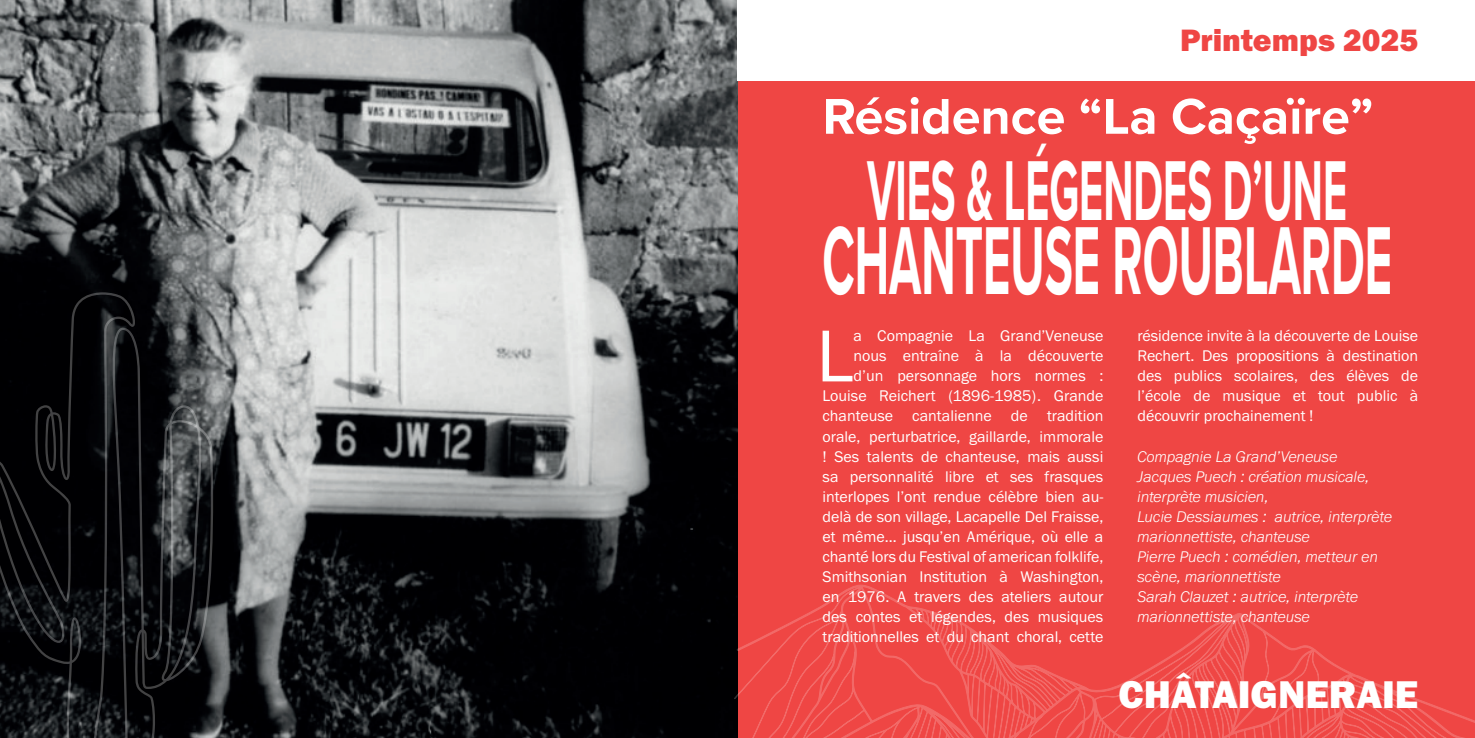
<style>
.page{position:relative;width:1475px;height:738px;background:#fff}
.page>*{position:absolute;margin:0;border:0;box-sizing:border-box;transform-origin:0 0}
.t1{font:700 100px "Proxima Nova";color:#fff;scale:.47 1}
.t2{font:700 88px "Proxima Nova";color:#fff;scale:.47 1}
.t3{font:76px "Franklin Gothic URW Boo";color:#fff}
.t4{font:700 52px "Proxima Nova";color:#fff}
.t5{font:40px "Franklin Gothic URW Hea";color:#fff}
.t6{font:32px "Franklin Gothic URW Hea";color:#ef4644}
.t7{font:16px/20px "Franklin Gothic URW Boo";color:#fff;text-align:right}
.t8{font:italic 300 16px/20px "Franklin Gothic URW";color:#fff}
</style>
<div class="page">
<div style="left:737px;top:0;width:737px;height:737px;background:#ef4644"></div>
<img style="left:0;top:0;width:737px;height:737px">
<svg style="left:0;top:292px;width:215px;height:445px;background:#151619"></svg>
<div style="left:737px;top:0;width:737px;height:81px;background:#fff"></div>
<svg style="left:715px;top:582px;width:759px;height:155px"></svg>
<h3 class="t6" style="left:1179px;top:19px;width:240px">Printemps 2025</h3>
<h3 class="t4" style="left:822px;top:77px;width:552px">Résidence “La Caçaïre”</h3>
<h2 class="t2" style="left:867px;top:125px;width:1022px">VIES &amp; LÉGENDES D’UNE</h2>
<h1 class="t1" style="left:822px;top:186px;width:1213px">CHANTEUSE ROUBLARDE</h1>
<p class="t7" style="left:822px;top:325px;width:282px">a Compagnie La Grand’Veneuse nous entraîne à la découverte d’un personnage hors normes :<br>Louise Reichert (1896-1985). Grande chanteuse cantalienne de tradition orale, perturbatrice, gaillarde, immorale ! Ses talents de chanteuse, mais aussi sa personnalité libre et ses frasques interlopes l’ont rendue célèbre bien au&shy;delà de son village, Lacapelle Del Fraisse, et même… jusqu’en Amérique, où elle a chanté lors du Festival of american folklife, Smithsonian Institution à Washington, en 1976. A travers des ateliers autour des contes et légendes, des musiques traditionnelles et du chant choral, cette</p>
<p class="t7" style="left:1137px;top:325px;width:282px;text-align:justify">résidence invite à la découverte de Louise Rechert. Des propositions à destination des publics scolaires, des élèves de l’école de musique et tout public à découvrir prochainement !</p>
<h3 class="t3" style="left:816px;top:308px;width:39px">L</h3>
<p class="t8" style="left:1137px;top:445px;width:256px">Compagnie La Grand’Veneuse<br>Jacques Puech : création musicale, interprète musicien,<br>Lucie Dessiaumes : autrice, interprète marionnettiste, chanteuse<br>Pierre Puech : comédien, metteur en scène, marionnettiste<br>Sarah Clauzet : autrice, interprète marionnettiste, chanteuse</p>
<h3 class="t5" style="left:1118px;top:668px;width:301px">CHÂTAIGNERAIE</h3>
</div>
